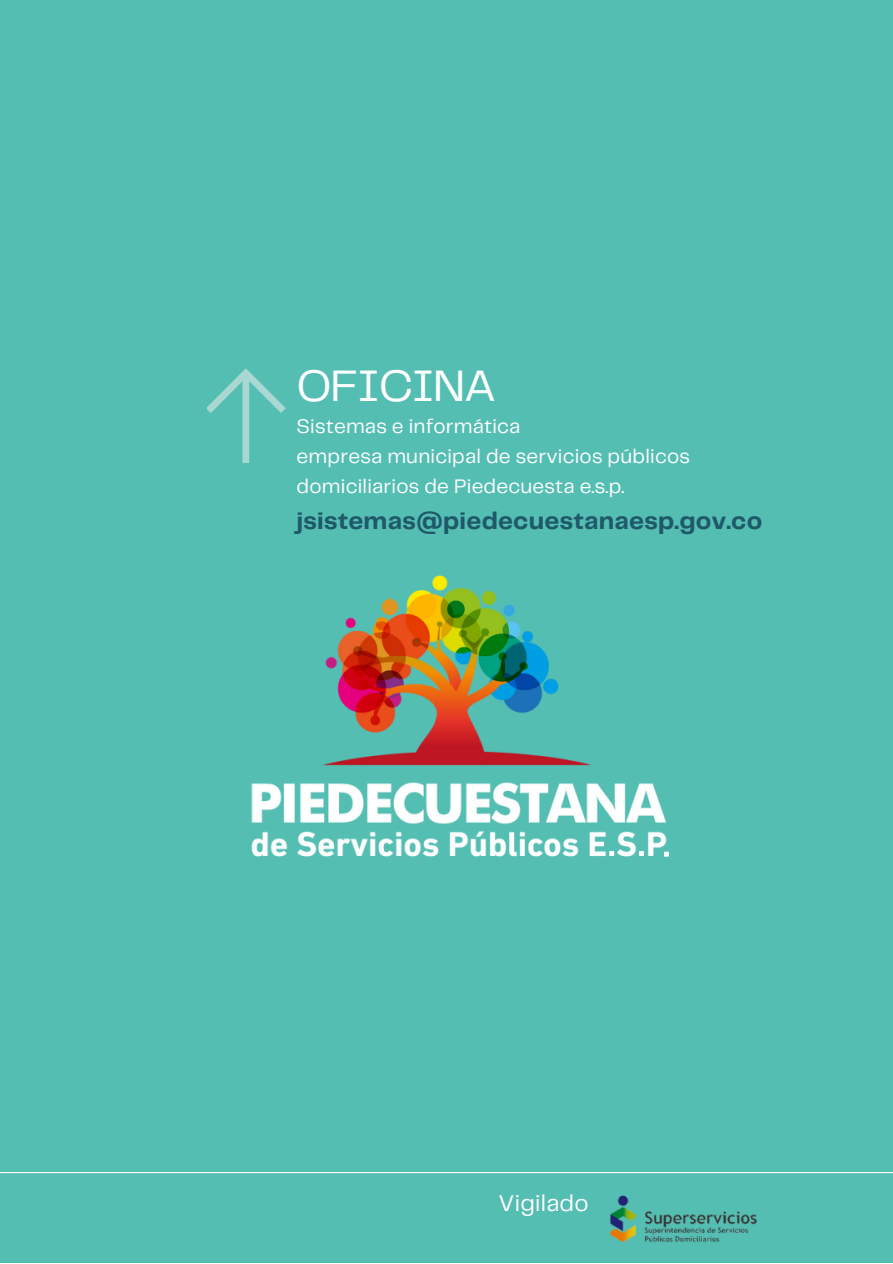
<style>
.page{position:relative;width:893px;height:1264px;background:#fff}
.page>*{position:absolute;margin:0;border:0;box-sizing:border-box;transform-origin:0 0}
.t1{font:45.75px "Telegraf";letter-spacing:-.03em;color:#fff}
.t2{font:700 24.9px "Telegraf";letter-spacing:.01em;color:#1e5869}
.t3{font:23.7px "Telegraf";letter-spacing:.01em;color:#fff}
.t4{font:20.4px/30.3px "Telegraf";letter-spacing:.01em;color:#fff}
</style>
<div class="page">
<div style="left:0;top:0;width:892px;height:1262px;background:#55beb3"></div>
<hr style="left:0;top:1171px;width:892px;height:2px;background:#fff">
<svg style="left:207px;top:368px;width:79px;height:95px"></svg>
<img style="left:609px;top:1195px;width:148px;height:47px">
<img style="left:251px;top:575px;width:418px;height:282px">
<h1 class="t1" style="left:296px;top:366px;width:201px">OFICINA</h1>
<p class="t4" style="left:296px;top:412px;width:395px">Sistemas e informática<br>empresa municipal de servicios públicos domiciliarios de Piedecuesta e.s.p.</p>
<p class="t2" style="left:296px;top:510px;width:467px">jsistemas@piedecuestanaesp.gov.co</p>
<p class="t3" style="left:498px;top:1193px;width:92px">Vigilado</p>
</div>
